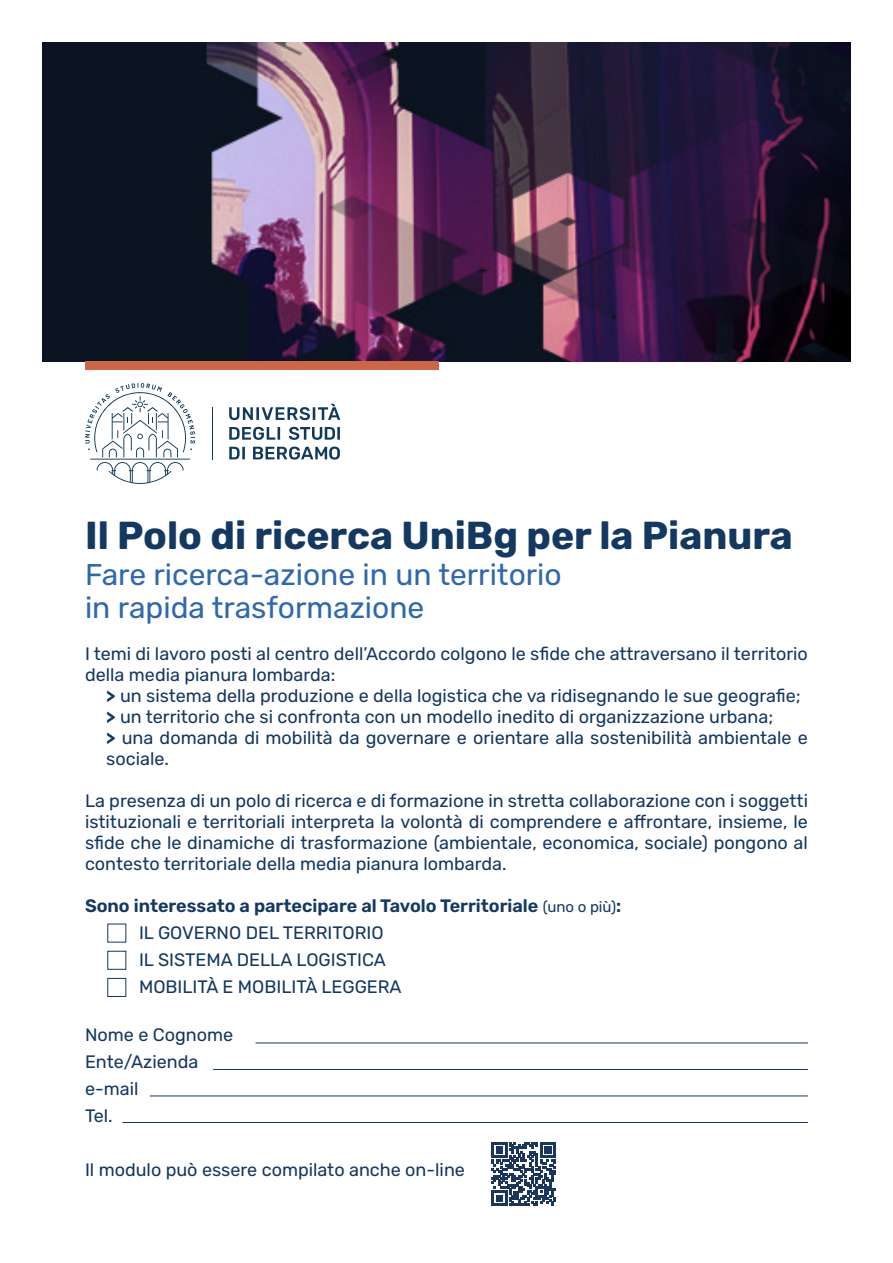
<style>
.page{position:relative;width:893px;height:1263px;background:#fff}
.page>*{position:absolute;margin:0;border:0;box-sizing:border-box;transform-origin:0 0}
.t1{font:700 39px "Rubik";color:#133862}
.t2{font:30px "Rubik";color:#2d68b0}
.t3{font:18px/21px "Rubik";color:#133862}
.t4{font:600 18px "Rubik";color:#133862}
.s1{font-weight:700}
.s2{font-weight:400;font-size:15px}
</style>
<div class="page">
<svg style="left:85px;top:383px;width:110px;height:101px"></svg>
<svg style="left:229px;top:404px;width:111px;height:16px"></svg>
<svg style="left:229px;top:427px;width:51px;height:13px"></svg>
<svg style="left:289px;top:427px;width:51px;height:13px"></svg>
<svg style="left:229px;top:447px;width:16px;height:12px"></svg>
<svg style="left:253px;top:447px;width:87px;height:13px"></svg>
<hr style="left:212px;top:407px;width:1px;height:53px;background:#11395e">
<div style="left:108px;top:978px;width:18px;height:19px;border:1px solid #133862"></div>
<hr style="left:256px;top:1043px;width:552px;height:1px;background:#133862">
<hr style="left:213px;top:1069px;width:595px;height:1px;background:#133862">
<hr style="left:150px;top:1096px;width:658px;height:1px;background:#133862">
<hr style="left:122px;top:1122px;width:686px;height:1px;background:#133862">
<img style="left:43px;top:43px;width:807px;height:319px">
<div style="left:85px;top:362px;width:353px;height:8px;background:#cb6744"></div>
<svg style="left:492px;top:1142px;width:64px;height:64px"></svg>
<p class="t1" style="left:85px;top:513px;width:709px">Il Polo di ricerca UniBg per la Pianura</p>
<p class="t2" style="left:85px;top:558px;width:478px">Fare ricerca-azione in un territorio</p>
<p class="t2" style="left:85px;top:591px;width:341px">in rapida trasformazione</p>
<p class="t3" style="left:85px;top:644px;width:724px">I temi di lavoro posti al centro dell’Accordo colgono le sfide che attraversano il territorio della media pianura lombarda:</p>
<p class="t3" style="left:106px;top:686px;width:696px"><span class="s1">&gt;</span> un sistema della produzione e della logistica che va ridisegnando le sue geografie;</p>
<p class="t3" style="left:106px;top:707px;width:668px"><span class="s1">&gt;</span> un territorio che si confronta con un modello inedito di organizzazione urbana;</p>
<p class="t3" style="left:106px;top:728px;width:703px"><span class="s1">&gt;</span> una domanda di mobilità da governare e orientare alla sostenibilità ambientale e sociale.</p>
<p class="t3" style="left:85px;top:791px;width:724px;text-align:justify">La presenza di un polo di ricerca e di formazione in stretta collaborazione con i soggetti istituzionali e territoriali interpreta la volontà di comprendere e affrontare, insieme, le sfide che le dinamiche di trasformazione (ambientale, economica, sociale) pongono al contesto territoriale della media pianura lombarda.</p>
<p class="t4" style="left:85px;top:896px;width:538px">Sono interessato a partecipare al Tavolo Territoriale <span class="s2">(uno o più)</span>:</p>
<p class="t3" style="left:139px;top:923px;width:246px">IL GOVERNO DEL TERRITORIO</p>
<p class="t3" style="left:139px;top:950px;width:248px">IL SISTEMA DELLA LOGISTICA</p>
<p class="t3" style="left:139px;top:977px;width:264px">MOBILITÀ E MOBILITÀ LEGGERA</p>
<p class="t3" style="left:85px;top:1025px;width:150px">Nome e Cognome</p>
<p class="t3" style="left:85px;top:1052px;width:115px">Ente/Azienda</p>
<p class="t3" style="left:85px;top:1079px;width:55px">e-mail</p>
<p class="t3" style="left:85px;top:1106px;width:29px">Tel.</p>
<p class="t3" style="left:85px;top:1160px;width:381px">Il modulo può essere compilato anche on-line</p>
</div>
